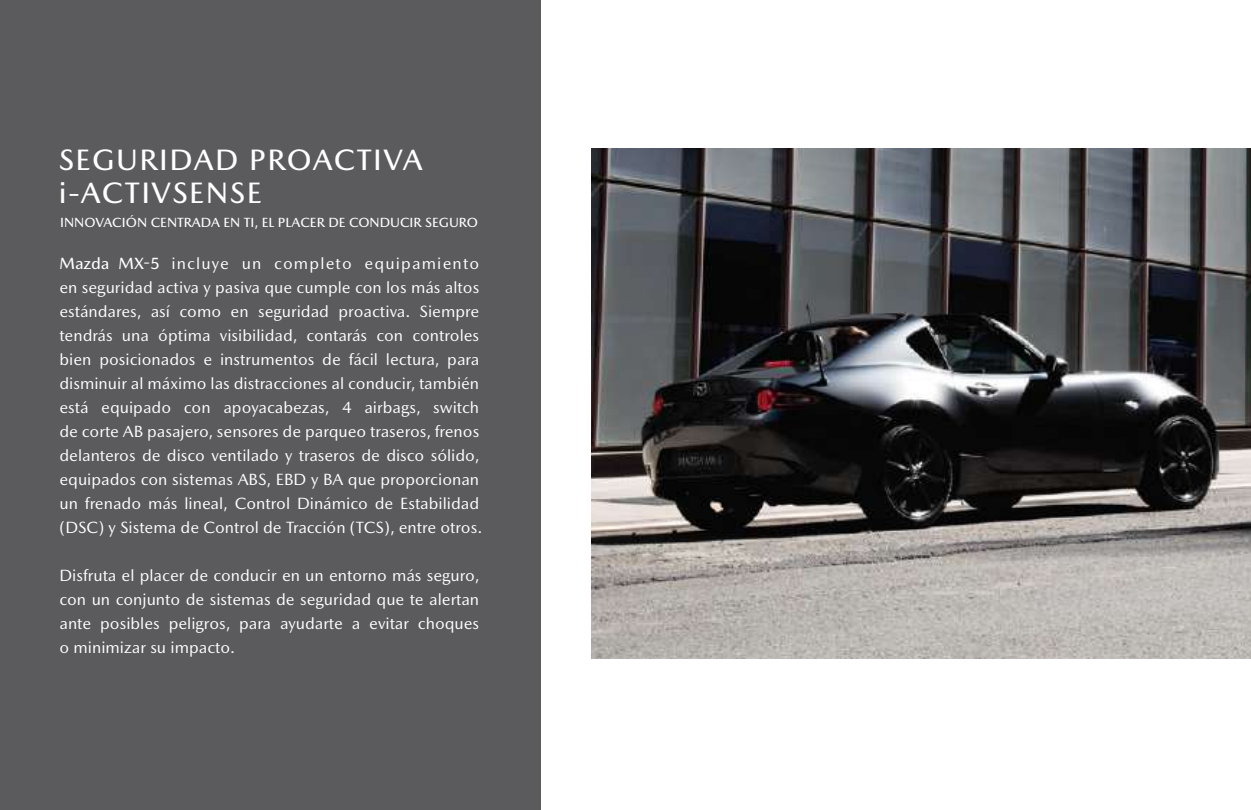
<style>
.page{position:relative;width:1251px;height:810px;background:#fff}
.page>*{position:absolute;margin:0;border:0;box-sizing:border-box;transform-origin:0 0}
.t1{font:500 30px/33px "Mazda Type";letter-spacing:.05em;color:#fff}
.t2{font:16.5px/24px "Mazda Type";color:#fff}
.t3{font:500 13.5px "Mazda Type";color:#fff}
.s1{font-weight:500}
</style>
<div class="page">
<div style="left:0;top:1px;width:541px;height:809px;background:#5b5b5e"></div>
<img style="left:592px;top:148px;width:659px;height:510px">
<h1 class="t1" style="left:59px;top:143px;width:365px">SEGURIDAD PROACTIVA i-ACTIVSENSE</h1>
<p class="t3" style="left:60px;top:215px;width:419px">INNOVACIÓN CENTRADA EN TI, EL PLACER DE CONDUCIR SEGURO</p>
<p class="t2" style="left:59px;top:251px;width:424px"><span class="s1">Mazda MX-5</span> incluye un completo equipamiento en seguridad activa y pasiva que cumple con los más altos estándares, así como en seguridad proactiva. Siempre tendrás una óptima visibilidad, contarás con controles bien posicionados e instrumentos de fácil lectura, para disminuir al máximo las distracciones al conducir, también está equipado con apoyacabezas, 4 airbags, switch de corte AB pasajero, sensores de parqueo traseros, frenos delanteros de disco ventilado y traseros de disco sólido, equipados con sistemas ABS, EBD y BA que proporcionan un frenado más lineal, Control Dinámico de Estabilidad (DSC) y Sistema de Control de Tracción (TCS), entre otros.</p>
<p class="t2" style="left:59px;top:563px;width:422px;text-align:justify">Disfruta el placer de conducir en un entorno más seguro, con un conjunto de sistemas de seguridad que te alertan ante posibles peligros, para ayudarte a evitar choques o minimizar su impacto.</p>
</div>
